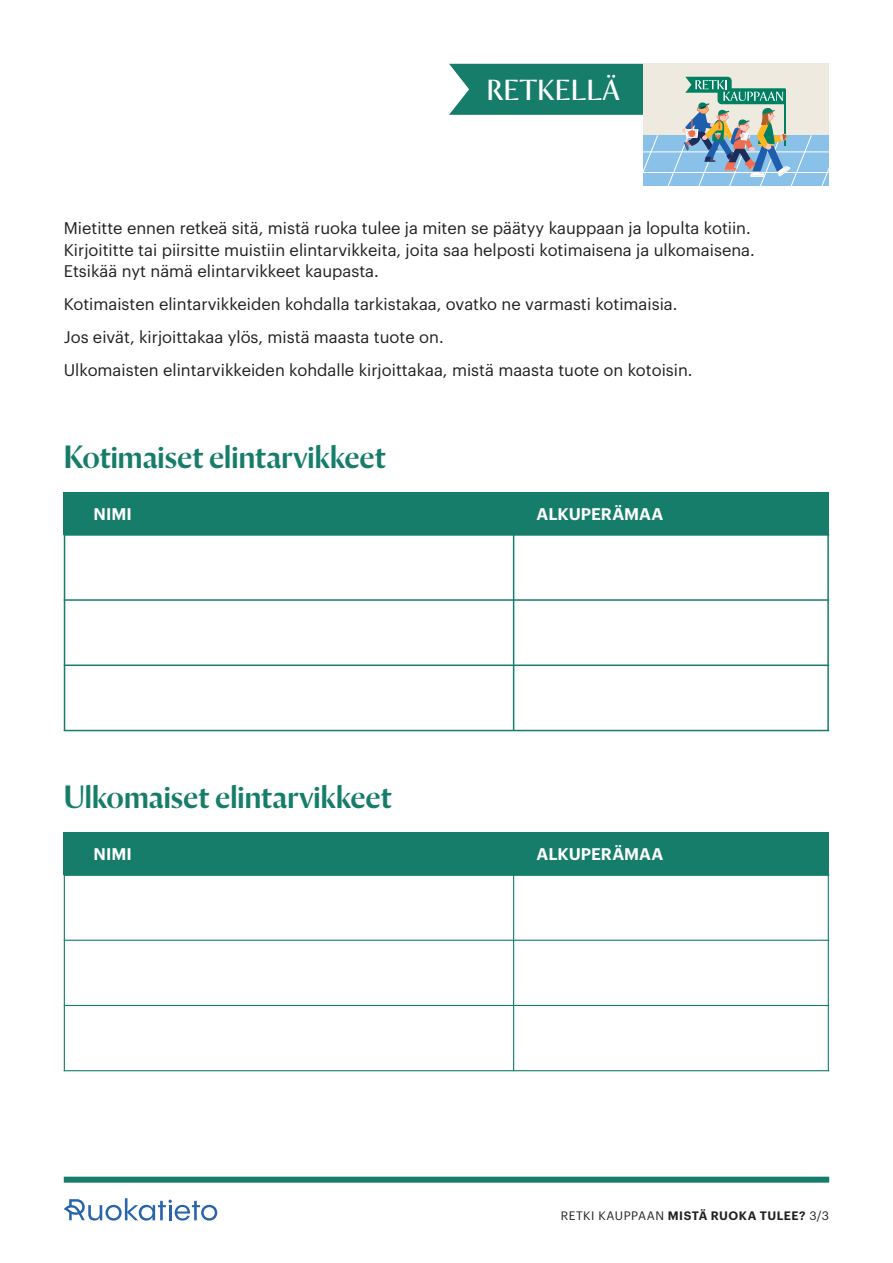
<style>
.page{position:relative;width:893px;height:1263px;background:#fff}
.page>*{position:absolute;margin:0;border:0;box-sizing:border-box;transform-origin:0 0}
.t1{font:500 30px "Orleans";color:#157d69}
.t2{font:27px "Orleans";letter-spacing:.02em;color:#fff}
.t3{font:16.5px/21px "Graphik";color:#231f20}
.t4{font:600 16.5px "Graphik";color:#fff}
.t5{font:12px "Graphik";letter-spacing:.04em;color:#231f20}
.s1{font-weight:600}
</style>
<div class="page">
<div style="left:64px;top:1177px;width:765px;height:6px;background:#157d69"></div>
<svg style="left:64px;top:1198px;width:153px;height:22px"></svg>
<hr style="left:513px;top:533px;width:1px;height:198px;background:#157d69">
<hr style="left:513px;top:873px;width:1px;height:198px;background:#157d69">
<hr style="left:828px;top:873px;width:1px;height:198px;background:#157d69">
<hr style="left:827px;top:533px;width:2px;height:197px;background:#157d69">
<hr style="left:64px;top:533px;width:1px;height:198px;background:#157d69">
<hr style="left:64px;top:873px;width:1px;height:198px;background:#157d69">
<hr style="left:64px;top:599px;width:765px;height:2px;background:#157d69">
<hr style="left:64px;top:940px;width:765px;height:1px;background:#157d69">
<hr style="left:64px;top:664px;width:765px;height:2px;background:#157d69">
<hr style="left:64px;top:1005px;width:765px;height:1px;background:#157d69">
<hr style="left:64px;top:730px;width:765px;height:1px;background:#157d69">
<hr style="left:64px;top:1070px;width:765px;height:1px;background:#157d69">
<hr style="left:64px;top:534px;width:765px;height:2px;background:#157d69">
<hr style="left:64px;top:874px;width:765px;height:2px;background:#157d69">
<div style="left:64px;top:492px;width:765px;height:43px;background:#157d69"></div>
<div style="left:64px;top:832px;width:765px;height:43px;background:#157d69"></div>
<div style="left:643px;top:64px;width:186px;height:122px;background:#efeadf"></div>
<div style="left:643px;top:136px;width:186px;height:50px;background:#8ac1e9"></div>
<hr style="left:643px;top:152px;width:186px;height:1px;background:#fff">
<hr style="left:643px;top:172px;width:186px;height:1px;background:#fff">
<svg style="left:821px;top:135px;width:8px;height:51px"></svg>
<svg style="left:449px;top:64px;width:363px;height:122px"></svg>
<h2 class="t2" style="left:487px;top:70px;width:134px">RETKELLÄ</h2>
<p class="t3" style="left:64px;top:217px;width:692px">Mietitte ennen retkeä sitä, mistä ruoka tulee ja miten se päätyy kauppaan ja lopulta kotiin.<br>Kirjoititte tai piirsitte muistiin elintarvikkeita, joita saa helposti kotimaisena ja ulkomaisena.<br>Etsikää nyt nämä elintarvikkeet kaupasta.</p>
<p class="t3" style="left:64px;top:286px;width:630px;line-height:33px">Kotimaisten elintarvikkeiden kohdalla tarkistakaa, ovatko ne varmasti kotimaisia.<br>Jos eivät, kirjoittakaa ylös, mistä maasta tuote on.<br>Ulkomaisten elintarvikkeiden kohdalle kirjoittakaa, mistä maasta tuote on kotoisin.</p>
<h1 class="t1" style="left:64px;top:435px;width:324px">Kotimaiset elintarvikkeet</h1>
<p class="t4" style="left:94px;top:501px;width:40px">NIMI</p>
<p class="t4" style="left:537px;top:501px;width:128px">ALKUPERÄMAA</p>
<h1 class="t1" style="left:64px;top:775px;width:330px">Ulkomaiset elintarvikkeet</h1>
<p class="t4" style="left:94px;top:842px;width:40px">NIMI</p>
<p class="t4" style="left:537px;top:842px;width:128px">ALKUPERÄMAA</p>
<p class="t5" style="left:561px;top:1207px;width:270px">RETKI KAUPPAAN <span class="s1">MISTÄ RUOKA TULEE?</span> 3/3</p>
</div>
